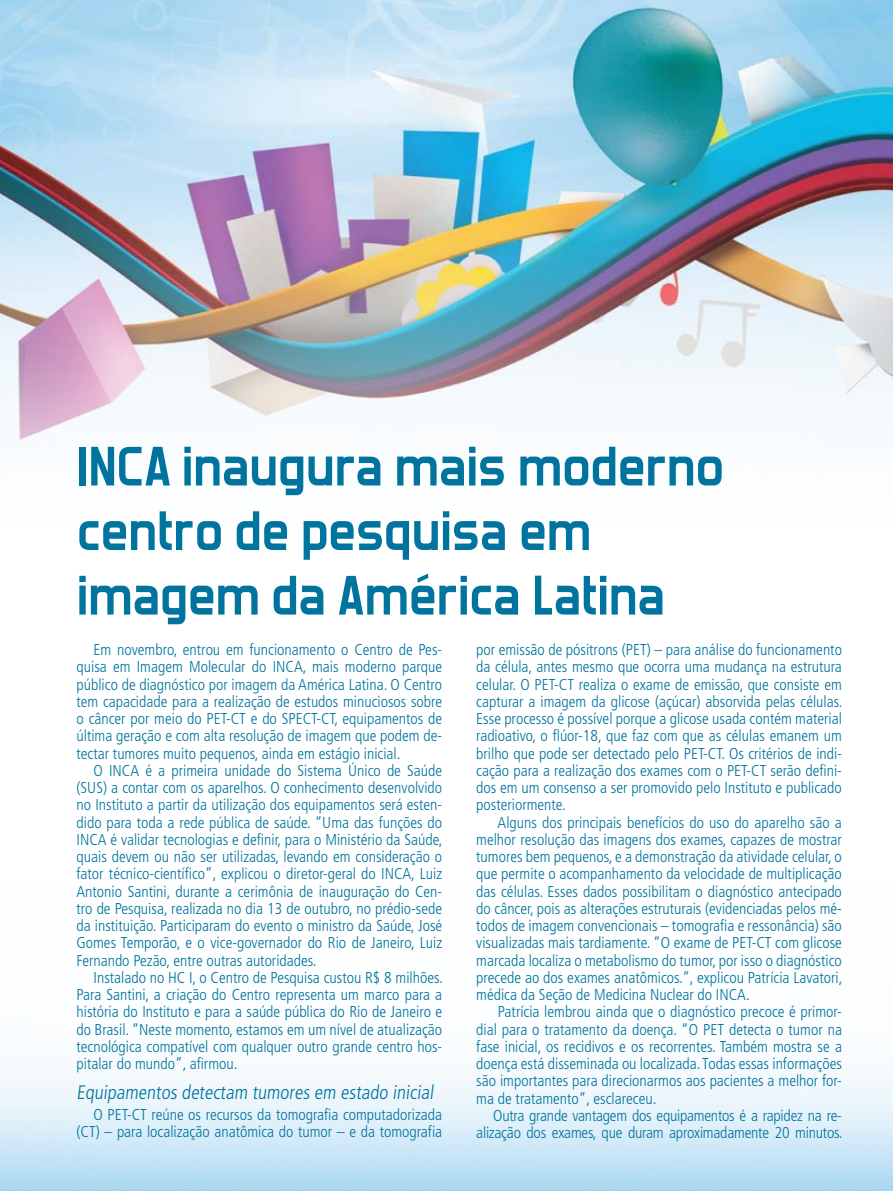
<style>
.page{position:relative;width:893px;height:1191px;background:#fff}
.page>*{position:absolute;margin:0;border:0;box-sizing:border-box;transform-origin:0 0}
.t1{font:700 61.5px/64.5px "Forgotten Futurist";letter-spacing:-.015em;color:#00749e}
.t2{font:300 condensed 19.5px "Frutiger LT Std";color:#00749e}
.t3{font:300 condensed 15.75px/17.2px "Frutiger LT Std";color:#00749e;text-align:justify}
</style>
<div class="page">
<img style="left:0;top:0;width:893px;height:441px">
<h1 class="t1" style="left:77px;top:437px;width:650px">INCA inaugura mais moderno centro de pesquisa em imagem da América Latina</h1>
<p class="t3" style="left:77px;top:641px;width:367px;text-indent:17px">Em novembro, entrou em funcionamento o Centro de Pes&shy;quisa em Imagem Molecular do INCA, mais moderno parque público de diagnóstico por imagem da América Latina. O Centro tem capacidade para a realização de estudos minuciosos sobre o câncer por meio do PET-CT e do SPECT-CT, equipamentos de última geração e com alta resolução de imagem que podem de&shy;tectar tumores muito pequenos, ainda em estágio inicial.</p>
<p class="t3" style="left:77px;top:762px;width:368px;text-indent:17px">O INCA é a primeira unidade do Sistema Único de Saúde (SUS) a contar com os aparelhos. O conhecimento desenvolvido no Instituto a partir da utilização dos equipamentos será esten&shy;dido para toda a rede pública de saúde. “Uma das funções do INCA é validar tecnologias e definir, para o Ministério da Saúde, quais devem ou não ser utilizadas, levando em consideração o fator técnico-científico”, explicou o diretor-geral do INCA, Luiz Antonio Santini, durante a cerimônia de inauguração do Cen&shy;tro de Pesquisa, realizada no dia 13 de outubro, no prédio-sede da instituição. Participaram do evento o ministro da Saúde, José Gomes Temporão, e o vice-governador do Rio de Janeiro, Luiz Fernando Pezão, entre outras autoridades.</p>
<p class="t3" style="left:77px;top:969px;width:368px;text-indent:17px">Instalado no HC I, o Centro de Pesquisa custou R$ 8 milhões.<br>Para Santini, a criação do Centro representa um marco para a história do Instituto e para a saúde pública do Rio de Janeiro e do Brasil. “Neste momento, estamos em um nível de atualização tecnológica compatível com qualquer outro grande centro hos&shy;pitalar do mundo”, afirmou.</p>
<p class="t2" style="left:77px;top:1080px;width:361px">Equipamentos detectam tumores em estado inicial</p>
<p class="t3" style="left:77px;top:1106px;width:367px;text-align:right">O PET-CT reúne os recursos da tomografia computadorizada (CT) – para localização anatômica do tumor – e da tomografia</p>
<p class="t3" style="left:476px;top:641px;width:368px">por emissão de pósitrons (PET) – para análise do funcionamento da célula, antes mesmo que ocorra uma mudança na estrutura celular. O PET-CT realiza o exame de emissão, que consiste em capturar a imagem da glicose (açúcar) absorvida pelas células.<br>Esse processo é possível porque a glicose usada contém material radioativo, o flúor-18, que faz com que as células emanem um brilho que pode ser detectado pelo PET-CT. Os critérios de indi&shy;cação para a realização dos exames com o PET-CT serão defini&shy;dos em um consenso a ser promovido pelo Instituto e publicado posteriormente.</p>
<p class="t3" style="left:476px;top:813px;width:368px;text-indent:21px">Alguns dos principais benefícios do uso do aparelho são a melhor resolução das imagens dos exames, capazes de mostrar tumores bem pequenos, e a demonstração da atividade celular, o que permite o acompanhamento da velocidade de multiplicação das células. Esses dados possibilitam o diagnóstico antecipado do câncer, pois as alterações estruturais (evidenciadas pelos mé&shy;todos de imagem convencionais – tomografia e ressonância) são visualizadas mais tardiamente. “O exame de PET-CT com glicose marcada localiza o metabolismo do tumor, por isso o diagnóstico precede ao dos exames anatômicos.”, explicou Patrícia Lavatori, médica da Seção de Medicina Nuclear do INCA.</p>
<p class="t3" style="left:476px;top:1003px;width:367px;text-indent:22px">Patrícia lembrou ainda que o diagnóstico precoce é primor&shy;dial para o tratamento da doença. “O PET detecta o tumor na fase inicial, os recidivos e os recorrentes. Também mostra se a doença está disseminada ou localizada. Todas essas informações são importantes para direcionarmos aos pacientes a melhor for&shy;ma de tratamento”, esclareceu.</p>
<p class="t3" style="left:476px;top:1107px;width:368px;text-align:right">Outra grande vantagem dos equipamentos é a rapidez na re&shy;alização dos exames, que duram aproximadamente 20 minutos.</p>
</div>
